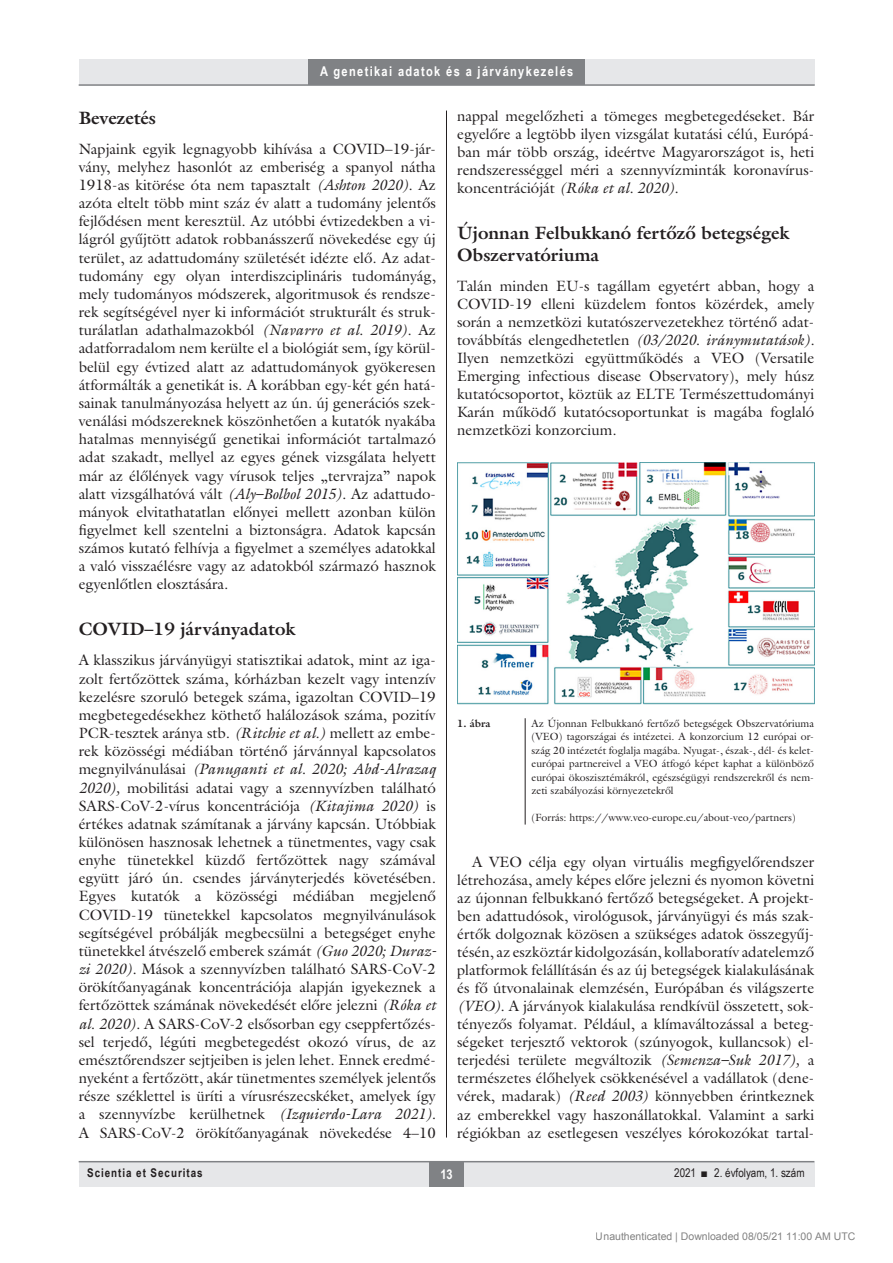
<style>
.page{position:relative;width:893px;height:1263px;background:#fff}
.page>*{position:absolute;margin:0;border:0;box-sizing:border-box;transform-origin:0 0}
.alcimbold{font:700 18px/21.6px "Galliard Reg";color:#231f20}
.Body_tompa{font:15px/18.1px "Galliard Reg";color:#231f20;text-align:justify}
.Body_Text{font:15px/18px "Galliard Reg";color:#231f20}
.oldalszam{font:700 13.5px "Arial Narrow";letter-spacing:.1em;color:#fff}
.t1{font:12px "Arial Narrow";color:#231f20}
.t2{font:700 12px "Arial Narrow";letter-spacing:.08em;color:#231f20}
.kepalairas2{font:10.5px/13.5px "Galliard Reg";color:#231f20;text-align:justify}
.t3{font:10.5px "Arial";color:rgb(0 0 0/.5)}
.kepalairas1{font:700 10.5px "Galliard Reg";color:#231f20}
.s1{font-style:italic}
</style>
<div class="page">
<div style="left:79px;top:1161px;width:735px;height:25px;background:#e6e7e9"></div>
<div style="left:429px;top:1161px;width:34px;height:25px;background:#808285"></div>
<hr style="left:79px;top:1161px;width:735px;height:1px;background:#808285">
<div style="left:79px;top:60px;width:735px;height:25px;background:#e6e7e9"></div>
<div style="left:308px;top:60px;width:277px;height:25px;background:#808285"></div>
<hr style="left:79px;top:84px;width:736px;height:2px;background:#808285">
<hr style="left:446px;top:111px;width:1px;height:1026px;background:#231f20">
<img style="left:457px;top:462px;width:357px;height:242px">
<hr style="left:525px;top:718px;width:1px;height:106px;background:#231f20">
<p class="oldalszam" style="left:320px;top:61px;width:255px">A genetikai adatok és a járványkezelés</p>
<p class="alcimbold" style="left:79px;top:106px;width:79px">Bevezetés</p>
<p class="Body_tompa" style="left:79px;top:139px;width:359px">Napjaink egyik legnagyobb kihívása a COVID–19-jár&shy;vány, melyhez hasonlót az emberiség a spanyol nátha 1918-as kitörése óta nem tapasztalt <span class="s1">(Ashton 2020).</span> Az azóta eltelt több mint száz év alatt a tudomány jelentős fejlődésen ment keresztül. Az utóbbi évtizedekben a vi&shy;lágról gyűjtött adatok robbanásszerű növekedése egy új terület, az adattudomány születését idézte elő. Az adat&shy;tudomány egy olyan interdiszciplináris tudományág, mely tudományos módszerek, algoritmusok és rendsze&shy;rek segítségével nyer ki információt strukturált és struk&shy;turálatlan adathalmazokból <span class="s1">(Navarro et al. 2019).</span> Az adatforradalom nem kerülte el a biológiát sem, így körül&shy;belül egy évtized alatt az adattudományok gyökeresen átformálták a genetikát is. A korábban egy-két gén hatá&shy;sainak tanulmányozása helyett az ún. új generációs szek&shy;venálási módszereknek köszönhetően a kutatók nyakába hatalmas mennyiségű genetikai információt tartalmazó adat szakadt, mellyel az egyes gének vizsgálata helyett már az élőlények vagy vírusok teljes „tervrajza” napok alatt vizsgálhatóvá vált <span class="s1">(Aly–Bolbol 2015).</span> Az adattudo&shy;mányok elvitathatatlan előnyei mellett azonban külön figyelmet kell szentelni a biztonságra. Adatok kapcsán számos kutató felhívja a figyelmet a személyes adatokkal a való visszaélésre vagy az adatokból származó hasznok egyenlőtlen elosztására.</p>
<p class="alcimbold" style="left:79px;top:618px;width:218px">COVID–19 járványadatok</p>
<p class="Body_tompa" style="left:79px;top:651px;width:359px">A klasszikus járványügyi statisztikai adatok, mint az iga&shy;zolt fertőzöttek száma, kórházban kezelt vagy intenzív kezelésre szoruló betegek száma, igazoltan COVID–19 megbetegedésekhez köthető halálozások száma, pozitív PCR-tesztek aránya stb. <span class="s1">(Ritchie et al.)</span> mellett az embe&shy;rek közösségi médiában történő járvánnyal kapcsolatos megnyilvánulásai <span class="s1">(Panuganti et al. 2020; Abd-Alrazaq 2020),</span> mobilitási adatai vagy a szennyvízben található SARS-CoV-2-vírus koncentrációja <span class="s1">(Kitajima 2020)</span> is értékes adatnak számítanak a járvány kapcsán. Utóbbiak különösen hasznosak lehetnek a tünetmentes, vagy csak enyhe tünetekkel küzdő fertőzöttek nagy számával együtt járó ún. csendes járványterjedés követésében.<br>Egyes kutatók a közösségi médiában megjelenő COVID-19 tünetekkel kapcsolatos megnyilvánulások segítségével próbálják megbecsülni a betegséget enyhe tünetekkel átvészelő emberek számát <span class="s1">(Guo 2020; Duraz&shy;zi 2020).</span> Mások a szennyvízben található SARS-CoV-2 örökítőanyagának koncentrációja alapján igyekeznek a fertőzöttek számának növekedését előre jelezni <span class="s1">(Róka et al. 2020).</span> A SARS-CoV-2 elsősorban egy cseppfertőzés&shy;sel terjedő, légúti megbetegedést okozó vírus, de az emésztőrendszer sejtjeiben is jelen lehet. Ennek eredmé&shy;nyeként a fertőzött, akár tünetmentes személyek jelentős része széklettel is üríti a vírusrészecskéket, amelyek így a szennyvízbe kerülhetnek <span class="s1">(Izquierdo-Lara 2021).<br></span>A SARS-CoV-2 örökítőanyagának növekedése 4–10</p>
<p class="Body_tompa" style="left:457px;top:107px;width:359px">nappal megelőzheti a tömeges megbetegedéseket. Bár egyelőre a legtöbb ilyen vizsgálat kutatási célú, Európá&shy;ban már több ország, ideértve Magyarországot is, heti rendszerességgel méri a szennyvízminták koronavírus&shy;koncentrációját <span class="s1">(Róka et al. 2020).</span></p>
<p class="alcimbold" style="left:457px;top:222px;width:334px">Újonnan Felbukkanó fertőző betegségek<br>Obszervatóriuma</p>
<p class="Body_tompa" style="left:457px;top:276px;width:359px">Talán minden EU-s tagállam egyetért abban, hogy a COVID-19 elleni küzdelem fontos közérdek, amely során a nemzetközi kutatószervezetekhez történő adat&shy;továbbítás elengedhetetlen <span class="s1">(03/2020. iránymutatások).<br></span>Ilyen nemzetközi együttműködés a VEO (Versatile Emerging infectious disease Observatory), mely húsz kutatócsoportot, köztük az ELTE Természettudományi Karán működő kutatócsoportunkat is magába foglaló nemzetközi konzorcium.</p>
<p class="kepalairas1" style="left:457px;top:716px;width:35px">1. ábra</p>
<p class="kepalairas2" style="left:531px;top:716px;width:284px">Az Újonnan Felbukkanó fertőző betegségek Obszervatóriuma (VEO) tagországai és intézetei. A konzorcium 12 európai or&shy;szág 20 intézetét foglalja magába. Nyugat-, észak-, dél- és kelet&shy;európai partnereivel a VEO átfogó képet kaphat a különböző európai ökoszisztémákról, egészségügyi rendszerekről és nem&shy;zeti szabályozási környezetekről</p>
<p class="kepalairas2" style="left:531px;top:811px;width:266px">(Forrás: https://www.veo-europe.eu/about-veo/partners)</p>
<p class="Body_Text" style="left:457px;top:853px;width:359px;text-indent:15px">A VEO célja egy olyan virtuális megfigyelőrendszer létrehozása, amely képes előre jelezni és nyomon követni az újonnan felbukkanó fertőző betegségeket. A projekt&shy;ben adattudósok, virológusok, járványügyi és más szak&shy;értők dolgoznak közösen a szükséges adatok összegyűj&shy;tésén, az eszköztár kidolgozásán, kollaboratív adatelemző platformok felállításán és az új betegségek kialakulásának és fő útvonalainak elemzésén, Európában és világszerte <span class="s1">(VEO).</span> A járványok kialakulása rendkívül összetett, sok&shy;tényezős folyamat. Például, a klímaváltozással a beteg&shy;ségeket terjesztő vektorok (szúnyogok, kullancsok) el&shy;terjedési területe megváltozik <span class="s1">(Semenza–Suk 2017),</span> a természetes élőhelyek csökkenésével a vadállatok (dene&shy;vérek, madarak) <span class="s1">(Reed 2003)</span> könnyebben érintkeznek az emberekkel vagy haszonállatokkal. Valamint a sarki régiókban az esetlegesen veszélyes kórokozókat tartal-</p>
<p class="t2" style="left:87px;top:1164px;width:117px">Scientia et Securitas</p>
<p class="oldalszam" style="left:440px;top:1163px;width:14px">13</p>
<p class="t1" style="left:674px;top:1164px;width:132px">2021 ■ 2. évfolyam, 1. szám</p>
<p class="t3" style="left:596px;top:1231px;width:261px">Unauthenticated | Downloaded 08/05/21 11:00 AM UTC</p>
</div>
